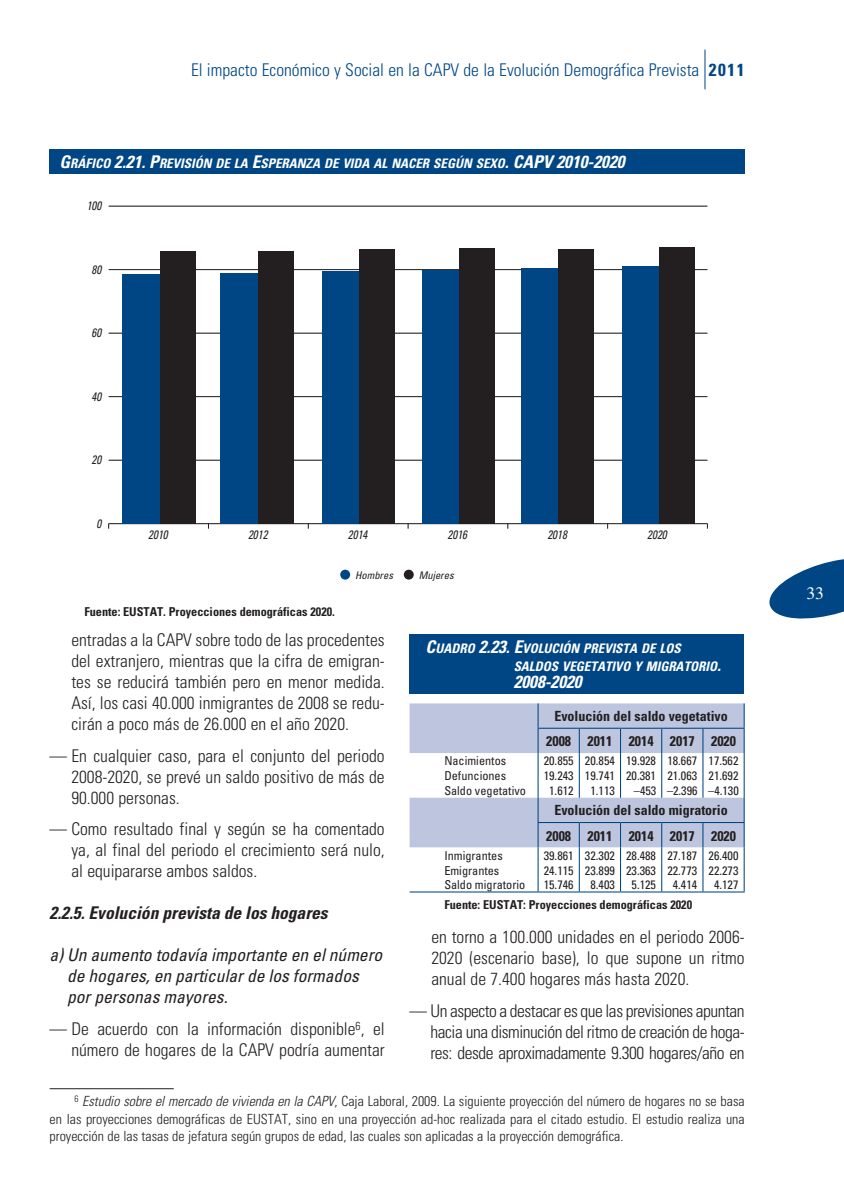
<style>
.page{position:relative;width:844px;height:1191px;background:#fff}
.page>*{position:absolute;margin:0;border:0;box-sizing:border-box;transform-origin:0 0}
.t1{font:17.5px/21px "Univers Condensed Light OV ZWWNXA";color:#231f20;text-align:justify}
.t2{font:17.5px/21px "Univers Condensed Oblique OV EXWNXA";color:#231f20}
.t3{font:17.5px "Univers Condensed Light OV ZWWNXA";color:#004684}
.t4{font:17.5px "Univers Condensed Bold Oblique OV CXWNXA";color:#231f20}
.t5{font:17.5px "Univers Condensed Bold Oblique OV CXWNXA";color:#fff}
.t6{font:17.5px "Times Roman OV BXWNXA";color:#fff}
.t7{font:14px/17.5px "Univers Condensed Light OV ZWWNXA";color:#231f20;text-align:justify}
.t8{font:14px/25.4px "Univers Condensed Bold OV AXWNXA";color:#231f20;text-align:center}
.t9{font:13.12px/17.5px "Univers Condensed Bold Oblique OV CXWNXA";color:#fff}
.t10{font:12.25px "Univers Condensed OV FXWNXA";color:#231f20}
.t11{font:12.25px "Univers Condensed Bold OV AXWNXA";color:#231f20}
.t12{font:12.25px "Univers Condensed Oblique OV GXWNXA";color:#231f20;scale:.9 1}
.t13{font:10.5px "Univers Condensed Oblique OV GXWNXA";color:#231f20}
.s1{font-family:"Univers Condensed Bold OV AXWNXA"}
.s2{font-size:17.5px}
.s3{font-family:"Univers Condensed Light Oblique OV DXWNXA"}
</style>
<div class="page">
<hr style="left:704px;top:50px;width:1px;height:39px;background:#004684">
<svg style="left:769px;top:559px;width:74px;height:60px"></svg>
<div style="left:50px;top:149px;width:694px;height:25px;background:#004684"></div>
<div style="left:340px;top:569px;width:10px;height:10px;background:#004684;border-radius:50%"></div>
<svg style="left:403px;top:569px;width:10px;height:10px"></svg>
<hr style="left:109px;top:333px;width:598px;height:1px;background:#231f20">
<hr style="left:109px;top:460px;width:598px;height:1px;background:#231f20">
<hr style="left:109px;top:206px;width:598px;height:1px;background:#231f20">
<hr style="left:109px;top:396px;width:598px;height:1px;background:#231f20">
<hr style="left:109px;top:269px;width:598px;height:1px;background:#231f20">
<hr style="left:109px;top:523px;width:598px;height:1px;background:#231f20">
<div style="left:123px;top:274px;width:37px;height:249px;background:#004684"></div>
<div style="left:160px;top:251px;width:35px;height:272px;background:#231f20"></div>
<div style="left:221px;top:273px;width:37px;height:250px;background:#004684"></div>
<div style="left:258px;top:251px;width:35px;height:272px;background:#231f20"></div>
<div style="left:322px;top:271px;width:37px;height:252px;background:#004684"></div>
<div style="left:359px;top:249px;width:36px;height:274px;background:#231f20"></div>
<div style="left:422px;top:270px;width:37px;height:253px;background:#004684"></div>
<div style="left:459px;top:248px;width:35px;height:275px;background:#231f20"></div>
<div style="left:521px;top:268px;width:37px;height:255px;background:#004684"></div>
<div style="left:558px;top:249px;width:35px;height:274px;background:#231f20"></div>
<div style="left:621px;top:266px;width:38px;height:257px;background:#004684"></div>
<div style="left:659px;top:247px;width:35px;height:276px;background:#231f20"></div>
<div style="left:409px;top:634px;width:335px;height:59px;background:#004684"></div>
<svg style="left:409px;top:703px;width:334px;height:144px;fill:#bdc6de"></svg>
<hr style="left:619px;top:728px;width:2px;height:25px;background:#004684">
<svg style="left:578px;top:728px;width:1px;height:69px"></svg>
<svg style="left:619px;top:753px;width:2px;height:44px"></svg>
<svg style="left:661px;top:728px;width:1px;height:69px"></svg>
<svg style="left:702px;top:728px;width:1px;height:69px"></svg>
<hr style="left:619px;top:823px;width:2px;height:24px;background:#004684">
<svg style="left:578px;top:823px;width:1px;height:68px"></svg>
<svg style="left:619px;top:847px;width:2px;height:44px"></svg>
<svg style="left:661px;top:823px;width:1px;height:68px"></svg>
<svg style="left:702px;top:823px;width:1px;height:68px"></svg>
<hr style="left:409px;top:891px;width:129px;height:1px;background:#004684">
<hr style="left:538px;top:891px;width:41px;height:1px;background:#004684">
<hr style="left:579px;top:891px;width:41px;height:1px;background:#004684">
<hr style="left:620px;top:891px;width:41px;height:1px;background:#004684">
<hr style="left:661px;top:891px;width:41px;height:1px;background:#004684">
<hr style="left:702px;top:891px;width:42px;height:1px;background:#004684">
<hr style="left:537px;top:822px;width:42px;height:1px;background:#004684">
<hr style="left:579px;top:822px;width:41px;height:1px;background:#004684">
<hr style="left:620px;top:822px;width:41px;height:1px;background:#004684">
<hr style="left:661px;top:822px;width:41px;height:1px;background:#004684">
<hr style="left:702px;top:822px;width:42px;height:1px;background:#004684">
<svg style="left:537px;top:703px;width:1px;height:188px"></svg>
<svg style="left:743px;top:703px;width:1px;height:188px"></svg>
<hr style="left:537px;top:727px;width:42px;height:1px;background:#004684">
<hr style="left:579px;top:727px;width:41px;height:1px;background:#004684">
<hr style="left:620px;top:727px;width:41px;height:1px;background:#004684">
<hr style="left:661px;top:727px;width:41px;height:1px;background:#004684">
<hr style="left:702px;top:727px;width:42px;height:1px;background:#004684">
<hr style="left:50px;top:1088px;width:124px;height:1px;background:#231f20">
<p class="t3" style="left:191px;top:59px;width:555px">El impacto Económico y Social en la CAPV de la Evolución Demográfica Prevista <span class="s1">2011</span></p>
<p class="t9" style="left:60px;top:154px;width:566px"><span class="s2">G</span>RÁFICO <span class="s2">2.21. P</span>REVISIÓN DE LA <span class="s2">E</span>SPERANZA DE VIDA AL NACER SEGÚN SEXO<span class="s2">. CAPV 2010-2020</span></p>
<p class="t12" style="left:87px;top:199px;width:18px">100</p>
<p class="t12" style="left:91px;top:262px;width:12px">80</p>
<p class="t12" style="left:91px;top:326px;width:12px">60</p>
<p class="t12" style="left:91px;top:389px;width:12px">40</p>
<p class="t12" style="left:91px;top:453px;width:12px">20</p>
<p class="t12" style="left:96px;top:516px;width:7px">0</p>
<p class="t12" style="left:148px;top:527px;width:23px">2010</p>
<p class="t12" style="left:248px;top:527px;width:23px">2012</p>
<p class="t12" style="left:348px;top:527px;width:23px">2014</p>
<p class="t12" style="left:447px;top:527px;width:23px">2016</p>
<p class="t12" style="left:547px;top:527px;width:23px">2018</p>
<p class="t12" style="left:647px;top:527px;width:23px">2020</p>
<p class="t13" style="left:355px;top:569px;width:39px">Hombres</p>
<p class="t13" style="left:418px;top:569px;width:36px">Mujeres</p>
<p class="t11" style="left:84px;top:604px;width:252px">Fuente: EUSTAT. Proyecciones demográficas 2020.</p>
<p class="t1" style="left:71px;top:629px;width:315px">entradas a la CAPV sobre todo de las procedentes del extranjero, mientras que la cifra de emigran&shy;tes se reducirá también pero en menor medida.<br>Así, los casi 40.000 inmigrantes de 2008 se redu&shy;cirán a poco más de 26.000 en el año 2020.</p>
<p class="t1" style="left:71px;top:745px;width:315px;text-indent:-22px">— En cualquier caso, para el conjunto del periodo 2008-2020, se prevé un saldo positivo de más de 90.000 personas.</p>
<p class="t1" style="left:71px;top:818px;width:315px;text-indent:-22px">— Como resultado final y según se ha comentado ya, al final del periodo el crecimiento será nulo, al equipararse ambos saldos.</p>
<p class="t4" style="left:50px;top:902px;width:279px">2.2.5. Evolución prevista de los hogares</p>
<p class="t2" style="left:67px;top:944px;width:316px;text-indent:-17px">a) Un aumento todavía importante en el número de hogares, en particular de los formados por personas mayores.</p>
<p class="t1" style="left:50px;top:1018px;width:336px;text-align:right">— De acuerdo con la información disponible<sup>6</sup>, el número de hogares de la CAPV podría aumentar</p>
<p class="t9" style="left:513px;top:639px;width:209px;text-indent:-88px"><span class="s2">C</span>UADRO <span class="s2">2.23. E</span>VOLUCIÓN PREVISTA DE LOS<br>SALDOS VEGETATIVO Y MIGRATORIO<span class="s2">.</span></p>
<p class="t5" style="left:513px;top:671px;width:69px">2008-2020</p>
<p class="t8" style="left:546px;top:703px;width:191px">Evolución del saldo vegetativo<br>2008 2011 2014 2017 2020</p>
<p class="t10" style="left:444px;top:753px;width:63px">Nacimientos</p>
<p class="t10" style="left:543px;top:753px;width:196px">20.855 20.854 19.928 18.667 17.562</p>
<p class="t10" style="left:444px;top:768px;width:63px">Defunciones</p>
<p class="t10" style="left:543px;top:768px;width:196px">19.243 19.741 20.381 21.063 21.692</p>
<p class="t10" style="left:444px;top:783px;width:83px">Saldo vegetativo</p>
<p class="t10" style="left:549px;top:783px;width:26px">1.612</p>
<p class="t10" style="left:590px;top:783px;width:26px">1.113</p>
<p class="t10" style="left:633px;top:783px;width:106px">–453 –2.396 –4.130</p>
<p class="t8" style="left:546px;top:797px;width:191px">Evolución del saldo migratorio<br>2008 2011 2014 2017 2020</p>
<p class="t10" style="left:444px;top:847px;width:60px">Inmigrantes</p>
<p class="t10" style="left:543px;top:847px;width:196px">39.861 32.302 28.488 27.187 26.400</p>
<p class="t10" style="left:444px;top:862px;width:57px">Emigrantes</p>
<p class="t10" style="left:543px;top:862px;width:196px">24.115 23.899 23.363 22.773 22.273</p>
<p class="t10" style="left:444px;top:877px;width:82px">Saldo migratorio</p>
<p class="t10" style="left:543px;top:877px;width:31px">15.746</p>
<p class="t10" style="left:590px;top:877px;width:26px">8.403</p>
<p class="t10" style="left:631px;top:877px;width:26px">5.125</p>
<p class="t10" style="left:672px;top:877px;width:26px">4.414</p>
<p class="t10" style="left:713px;top:877px;width:26px">4.127</p>
<p class="t11" style="left:444px;top:897px;width:249px">Fuente: EUSTAT: Proyecciones demográficas 2020</p>
<p class="t1" style="left:431px;top:926px;width:315px">en torno a 100.000 unidades en el periodo 2006- 2020 (escenario base), lo que supone un ritmo anual de 7.400 hogares más hasta 2020.</p>
<p class="t1" style="left:430px;top:999px;width:315px;text-indent:-21px">— Un aspecto a destacar es que las previsiones apuntan hacia una disminución del ritmo de creación de hoga&shy;res: desde aproximadamente 9.300 hogares/año en</p>
<p class="t7" style="left:50px;top:1092px;width:696px;text-indent:25px"><sup>6</sup> <span class="s3">Estudio sobre el mercado de vivienda en la CAPV</span>, Caja Laboral, 2009. La siguiente proyección del número de hogares no se basa en las proyecciones demográficas de EUSTAT, sino en una proyección ad-hoc realizada para el citado estudio. El estudio realiza una proyección de las tasas de jefatura según grupos de edad, las cuales son aplicadas a la proyección demográfica.</p>
<p class="t6" style="left:806px;top:583px;width:19px">33</p>
</div>
